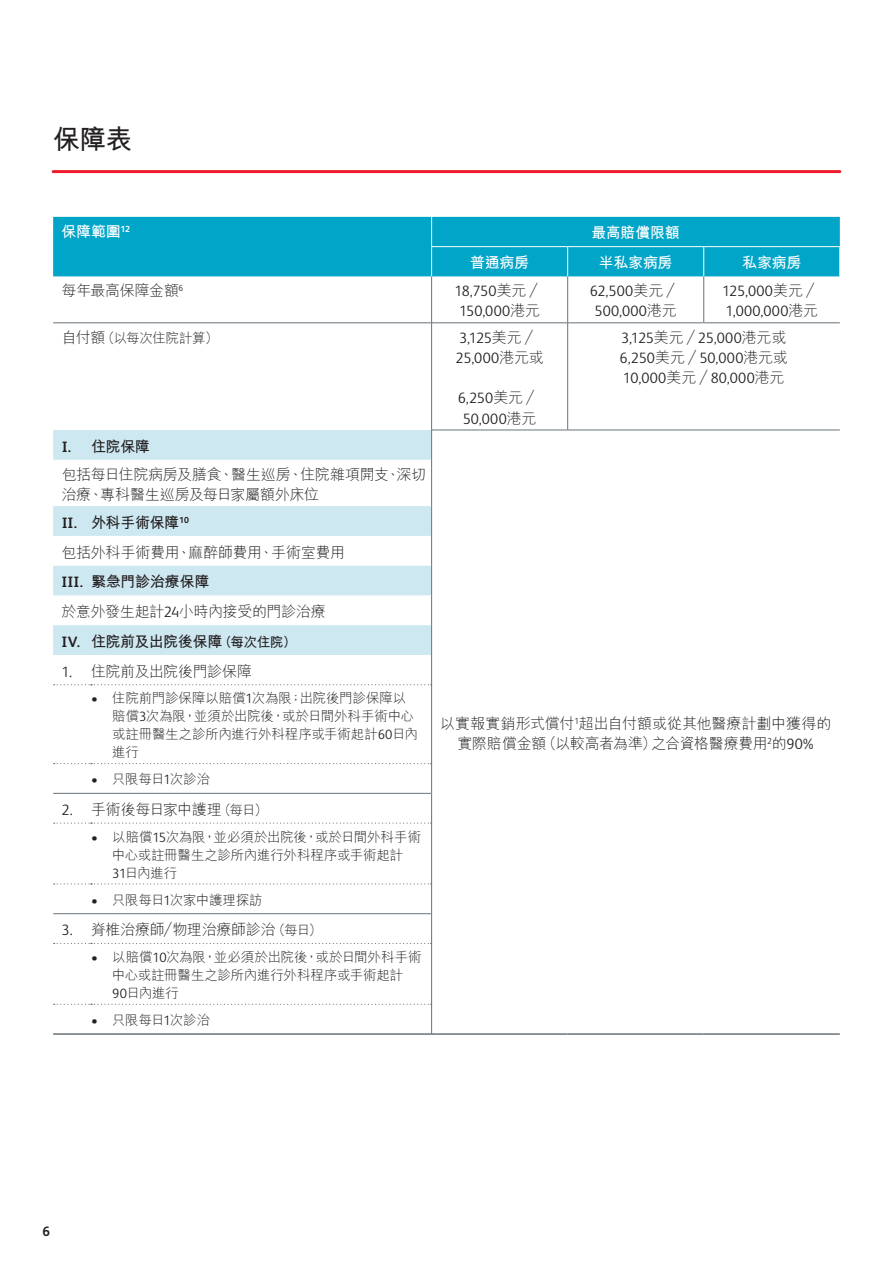
<style>
.page{position:relative;width:893px;height:1263px;background:#fff}
.page>*{position:absolute;margin:0;border:0;box-sizing:border-box;transform-origin:0 0}
.t1{font:700 27px "M Hei HK";color:#231f20}
.t2{font:300 15px/29.7px "M Hei HK";letter-spacing:-.02em;color:#231f20}
.t3{font:300 15px/20.2px "FS Albert Pro";letter-spacing:.015em;color:#231f20;text-align:center}
.t4{font:700 15px "M Hei HK";letter-spacing:-.02em;color:#fff}
.t5{font:700 15px "M Hei HK";color:#231f20}
.t6{font:300 13.5px/18px "M Hei HK";letter-spacing:-.015em;color:#231f20}
.t7{font:700 13.5px "FS Albert Pro";color:#231f20}
.s1{font-family:"M Hei HK"}
.s2{font-size:15px}
.s3{font-family:"FS Albert Pro"}
.s4{font-family:"FS Albert Pro";font-weight:700}
.s5{font-weight:700}
.s6{font-weight:700;font-size:13.5px}
.s7{font-size:13.5px}
</style>
<div class="page">
<div style="left:53px;top:217px;width:787px;height:59px;background:#00a5c8"></div>
<svg style="left:53px;top:430px;width:378px;height:225px;fill:#d5ebf3"></svg>
<hr style="left:839px;top:246px;width:1px;height:30px;background:#fff">
<hr style="left:703px;top:246px;width:1px;height:30px;background:#fff">
<hr style="left:431px;top:217px;width:1px;height:30px;background:#fff">
<svg style="left:431px;top:247px;width:1px;height:29px"></svg>
<hr style="left:432px;top:246px;width:135px;height:1px;background:#fff">
<hr style="left:568px;top:246px;width:135px;height:1px;background:#fff">
<hr style="left:704px;top:246px;width:135px;height:1px;background:#fff">
<hr style="left:567px;top:246px;width:1px;height:30px;background:#fff">
<hr style="left:568px;top:323px;width:135px;height:1px;background:#687379">
<hr style="left:704px;top:323px;width:136px;height:1px;background:#687379">
<hr style="left:432px;top:323px;width:135px;height:1px;background:#687379">
<hr style="left:703px;top:276px;width:1px;height:47px;background:#687379">
<hr style="left:431px;top:276px;width:1px;height:47px;background:#687379">
<hr style="left:567px;top:276px;width:1px;height:47px;background:#687379">
<hr style="left:431px;top:323px;width:1px;height:107px;background:#687379">
<hr style="left:567px;top:323px;width:1px;height:107px;background:#687379">
<hr style="left:432px;top:430px;width:136px;height:1px;background:#687379">
<hr style="left:568px;top:430px;width:136px;height:1px;background:#687379">
<hr style="left:704px;top:430px;width:136px;height:1px;background:#687379">
<hr style="left:431px;top:430px;width:1px;height:30px;background:#687379">
<hr style="left:431px;top:460px;width:1px;height:46px;background:#687379">
<hr style="left:431px;top:506px;width:1px;height:30px;background:#687379">
<hr style="left:431px;top:536px;width:1px;height:30px;background:#687379">
<svg style="left:431px;top:566px;width:1px;height:29px"></svg>
<hr style="left:431px;top:595px;width:1px;height:30px;background:#687379">
<hr style="left:431px;top:625px;width:1px;height:30px;background:#687379">
<hr style="left:431px;top:655px;width:1px;height:30px;background:#687379">
<hr style="left:431px;top:685px;width:1px;height:78px;background:#687379">
<hr style="left:431px;top:763px;width:1px;height:30px;background:#687379">
<hr style="left:431px;top:793px;width:1px;height:30px;background:#687379">
<hr style="left:431px;top:823px;width:1px;height:61px;background:#687379">
<hr style="left:431px;top:884px;width:1px;height:30px;background:#687379">
<hr style="left:431px;top:943px;width:1px;height:61px;background:#687379">
<hr style="left:431px;top:1004px;width:1px;height:31px;background:#687379">
<hr style="left:432px;top:1033px;width:136px;height:2px;background:#687379">
<hr style="left:568px;top:1033px;width:136px;height:2px;background:#687379">
<hr style="left:704px;top:1033px;width:136px;height:2px;background:#687379">
<svg style="left:54px;top:684px;width:377px;height:1px"></svg>
<svg style="left:54px;top:763px;width:377px;height:1px"></svg>
<hr style="left:53px;top:793px;width:38px;height:1px;background:#687379">
<hr style="left:91px;top:793px;width:340px;height:1px;background:#687379">
<svg style="left:54px;top:822px;width:377px;height:2px"></svg>
<svg style="left:54px;top:883px;width:377px;height:1px"></svg>
<svg style="left:54px;top:914px;width:378px;height:30px"></svg>
<hr style="left:53px;top:913px;width:38px;height:1px;background:#687379">
<hr style="left:91px;top:913px;width:340px;height:1px;background:#687379">
<svg style="left:54px;top:1004px;width:377px;height:1px"></svg>
<hr style="left:53px;top:1033px;width:38px;height:2px;background:#687379">
<hr style="left:91px;top:1033px;width:340px;height:2px;background:#687379">
<hr style="left:53px;top:323px;width:38px;height:1px;background:#687379">
<hr style="left:91px;top:323px;width:340px;height:1px;background:#687379">
<hr style="left:53px;top:170px;width:787px;height:3px;background:#ee1b2c">
<h1 class="t1" style="left:53px;top:119px;width:81px">保障表</h1>
<p class="t4" style="left:62px;top:220px;width:70px">保障範圍<sup>12</sup></p>
<p class="t4" style="left:591px;top:222px;width:90px">最高賠償限額</p>
<p class="t4" style="left:470px;top:252px;width:60px">普通病房</p>
<p class="t4" style="left:599px;top:252px;width:75px">半私家病房</p>
<p class="t4" style="left:742px;top:252px;width:61px">私家病房</p>
<p class="t2" style="left:62px;top:275px;width:123px">每年最高保障金額<sup>6</sup></p>
<p class="t3" style="left:454px;top:280px;width:92px">18,750<span class="s1">美元／<br></span>150,000<span class="s1">港元</span></p>
<p class="t3" style="left:590px;top:280px;width:93px">62,500<span class="s1">美元／<br></span>500,000<span class="s1">港元</span></p>
<p class="t3" style="left:722px;top:280px;width:101px;text-align:left">125,000<span class="s1">美元／<br></span>1,000,000<span class="s1">港元</span></p>
<p class="t6" style="left:62px;top:328px;width:158px"><span class="s2">自付額</span>（以每次住院計算）</p>
<p class="t3" style="left:455px;top:326px;width:90px;text-align:left">3,125<span class="s1">美元／<br></span>25,000<span class="s1">港元或</span></p>
<p class="t3" style="left:458px;top:387px;width:85px">6,250<span class="s1">美元／<br></span>50,000<span class="s1">港元</span></p>
<p class="t3" style="left:620px;top:326px;width:170px;text-align:justify">3,125<span class="s1">美元／</span>25,000<span class="s1">港元或</span>6,250<span class="s1">美元／</span>50,000<span class="s1">港元或</span>10,000<span class="s1">美元／</span>80,000<span class="s1">港元</span></p>
<p class="t5" style="left:62px;top:435px;width:90px"><span class="s3">I.</span> 住院保障</p>
<p class="t2" style="left:62px;top:463px;width:366px;line-height:20.2px">包括每日住院病房及膳食、醫生巡房、住院雜項開支、深切治療、專科醫生巡房及每日家屬額外床位</p>
<p class="t2" style="left:62px;top:507px;width:285px"><span class="s4">II.</span> <span class="s5">外科手術保障</span><sup>10<br></sup>包括外科手術費用、麻醉師費用、手術室費用<br><span class="s4">III.</span> <span class="s5">緊急門診治療保障<br></span>於意外發生起計<span class="s3">24</span>小時內接受的門診治療<br><span class="s4">IV.</span> <span class="s5">住院前及出院後保障</span><span class="s6">（每次住院）</span></p>
<p class="t2" style="left:62px;top:656px;width:192px"><span class="s3">1.</span> 住院前及出院後門診保障</p>
<p class="t6" style="left:112px;top:689px;width:307px;text-indent:-21px"><span class="s3">•</span> 住院前門診保障以賠償<span class="s3">1</span>次為限；出院後門診保障以賠償<span class="s3">3</span>次為限，並須於出院後，或於日間外科手術中心或註冊醫生之診所內進行外科程序或手術起計<span class="s3">60</span>日內進行</p>
<p class="t6" style="left:91px;top:770px;width:121px"><span class="s3">•</span> 只限每日<span class="s3">1</span>次診治</p>
<p class="t2" style="left:62px;top:794px;width:207px"><span class="s3">2.</span> 手術後每日家中護理<span class="s7">（每日）</span></p>
<p class="t6" style="left:112px;top:827px;width:310px;text-indent:-21px"><span class="s3">•</span> 以賠償<span class="s3">15</span>次為限，並必須於出院後，或於日間外科手術中心或註冊醫生之診所內進行外科程序或手術起計<br><span class="s3">31</span>日內進行</p>
<p class="t6" style="left:91px;top:890px;width:173px"><span class="s3">•</span> 只限每日<span class="s3">1</span>次家中護理探訪</p>
<p class="t2" style="left:62px;top:914px;width:262px"><span class="s3">3.</span> 脊椎治療師／物理治療師診治<span class="s7">（每日）</span></p>
<p class="t6" style="left:112px;top:947px;width:311px;text-indent:-21px"><span class="s3">•</span> 以賠償<span class="s3">10</span>次為限，並必須於出院後，或於日間外科手術中心或註冊醫生之診所內進行外科程序或手術起計<br><span class="s3">90</span>日內進行</p>
<p class="t6" style="left:91px;top:1011px;width:121px"><span class="s3">•</span> 只限每日<span class="s3">1</span>次診治</p>
<p class="t2" style="left:440px;top:712px;width:393px;line-height:20.2px;text-align:center">以實報實銷形式償付<sup>1</sup>超出自付額或從其他醫療計劃中獲得的實際賠償金額（以較高者為準）之合資格醫療費用<sup>2</sup>的<span class="s3">90%</span></p>
<p class="t7" style="left:43px;top:1222px;width:9px">6</p>
</div>
